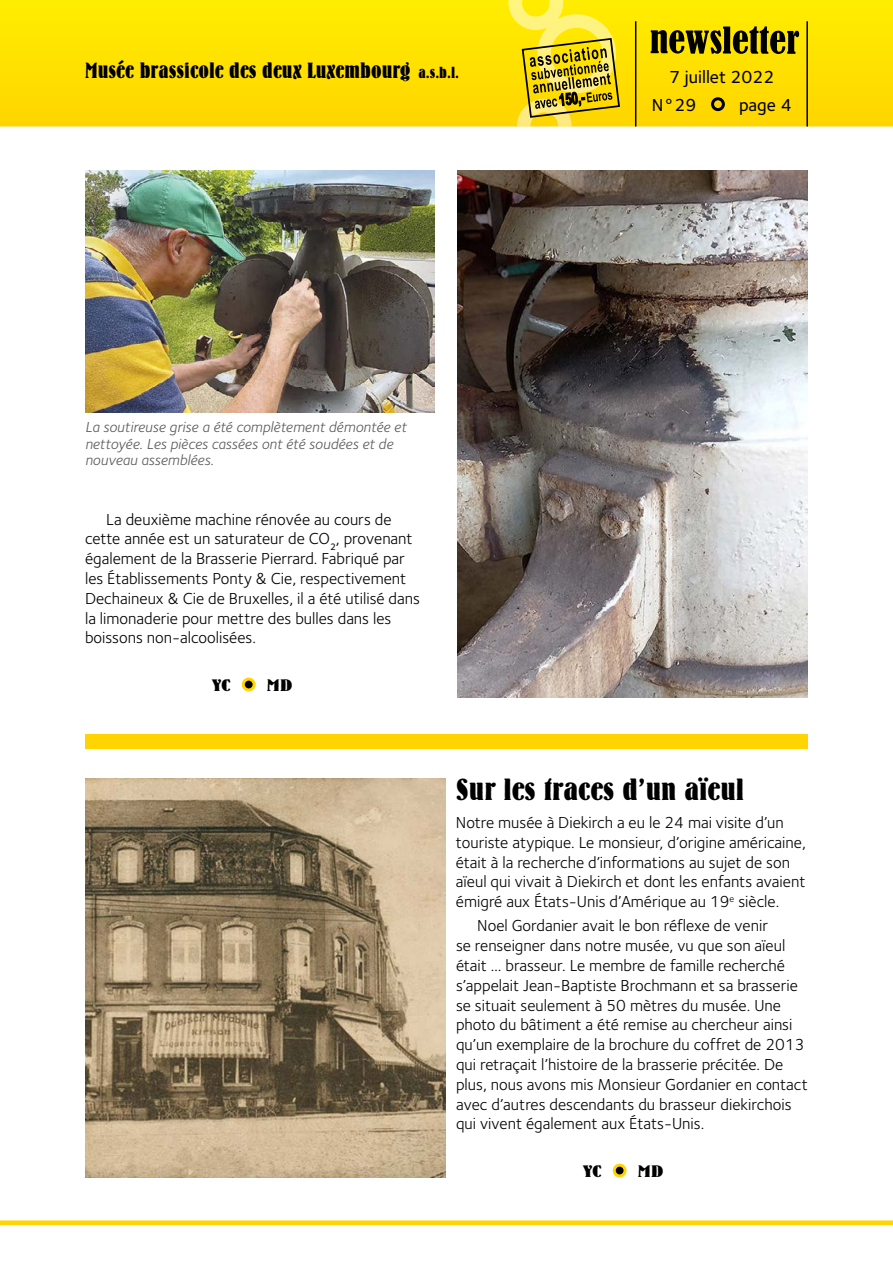
<style>
.page{position:relative;width:893px;height:1263px;background:#fff}
.page>*{position:absolute;margin:0;border:0;box-sizing:border-box;transform-origin:0 0}
.t1{font:30px "Bernhard Bold Condensed BT";color:#000;scale:1.15 1}
.t2{font:21.75px "Bernhard Bold Condensed BT";color:#000;scale:1.1 1}
.t3{font:18px/28.5px "Foundry Sterling Medium CE";color:#000}
.t4{font:16.5px/19.8px "Foundry Sterling Book CE";color:#000}
.t5{font:16.5px "Bernhard Bold Condensed BT";letter-spacing:-.01em;color:#000;scale:1.5 1}
.t6{font:15px/16.5px "Foundry Sterling Book Italic CE";color:#58585a}
.s1{font-size:15.75px;color:#ffd400}
</style>
<div class="page">
<svg style="left:0;top:0;width:893px;height:126px;background:#fee100"></svg>
<svg style="left:651px;top:26px;width:148px;height:28px;background:#7d7000"></svg>
<div style="left:712px;top:99px;width:11px;height:11px;background:#ffd400;border-radius:50%"></div>
<div style="left:711px;top:97px;width:14px;height:14px;border:3px solid #000;border-radius:50%"></div>
<div style="left:0;top:1220px;width:893px;height:5px;background:#ffd400"></div>
<hr style="left:806px;top:21px;width:2px;height:105px;background:#000">
<svg style="left:508px;top:0;width:129px;height:126px;background:#ddc71e"></svg>
<div style="left:243px;top:679px;width:11px;height:11px;background:#000;border-radius:50%"></div>
<div style="left:242px;top:678px;width:14px;height:13px;border:3px solid #ffd400;border-radius:50%"></div>
<img style="left:85px;top:170px;width:350px;height:242px">
<img style="left:457px;top:170px;width:351px;height:527px">
<div style="left:85px;top:733px;width:723px;height:15px;background:#ffd400"></div>
<div style="left:614px;top:1165px;width:11px;height:11px;background:#000;border-radius:50%"></div>
<div style="left:613px;top:1163px;width:14px;height:14px;border:3px solid #ffd400;border-radius:50%"></div>
<img style="left:85px;top:778px;width:360px;height:400px">
<h2 class="t2" style="left:85px;top:58px;width:342px">Musée brassicole des deux Luxembourg <span class="s1">a.s.b.l.</span></h2>
<p class="t6" style="left:85px;top:419px;width:323px">La soutireuse grise a été complètement démontée et nettoyée. Les pièces cassées ont été soudées et de nouveau assemblées.</p>
<p class="t4" style="left:85px;top:509px;width:336px;text-indent:21px">La deuxième machine rénovée au cours de cette année est un saturateur de CO<sub>2</sub>, provenant également de la Brasserie Pierrard. Fabriqué par les Établissements Ponty &amp; Cie, respectivement Dechaineux &amp; Cie de Bruxelles, il a été utilisé dans la limonaderie pour mettre des bulles dans les boissons non-alcoolisées.</p>
<p class="t5" style="left:213px;top:676px;width:13px">YC</p>
<p class="t5" style="left:267px;top:676px;width:19px">MD</p>
<p class="t3" style="left:652px;top:63px;width:124px;text-indent:17px">7 juillet 2022<br>N°29</p>
<p class="t3" style="left:739px;top:91px;width:54px">page 4</p>
<h1 class="t1" style="left:456px;top:771px;width:252px">Sur les traces d’un aïeul</h1>
<p class="t4" style="left:456px;top:813px;width:351px">Notre musée à Diekirch a eu le 24 mai visite d’un touriste atypique. Le monsieur, d’origine américaine, était à la recherche d’informations au sujet de son aïeul qui vivait à Diekirch et dont les enfants avaient émigré aux États-Unis d’Amérique au 19<sup>e</sup> siècle.</p>
<p class="t4" style="left:456px;top:916px;width:353px;text-indent:21px">Noel Gordanier avait le bon réflexe de venir<br>se renseigner dans notre musée, vu que son aïeul était … brasseur. Le membre de famille recherché s’appelait Jean-Baptiste Brochmann et sa brasserie se situait seulement à 50 mètres du musée. Une photo du bâtiment a été remise au chercheur ainsi qu’un exemplaire de la brochure du coffret de 2013 qui retraçait l’histoire de la brasserie précitée. De plus, nous avons mis Monsieur Gordanier en contact avec d’autres descendants du brasseur diekirchois qui vivent également aux États-Unis.</p>
<p class="t5" style="left:584px;top:1162px;width:13px">YC</p>
<p class="t5" style="left:638px;top:1162px;width:19px">MD</p>
</div>
